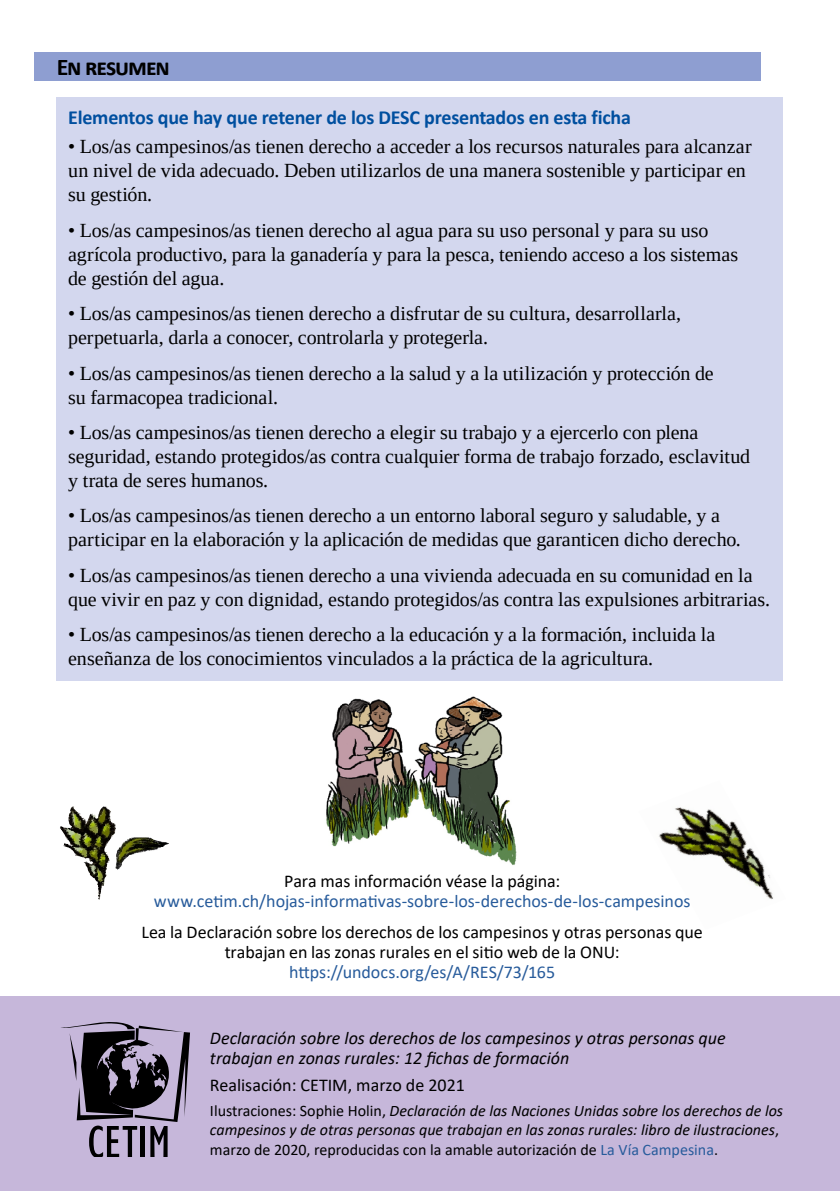
<style>
.page{position:relative;width:840px;height:1191px;background:#fff}
.page>*{position:absolute;margin:0;border:0;box-sizing:border-box;transform-origin:0 0}
.t1{font:700 24px "Calibri";letter-spacing:-.045em;color:#000}
.t2{font:20px/24px "Liberation Serif";letter-spacing:-.005em;color:#000}
.t3{font:700 20px "Calibri";letter-spacing:-.01em;color:#004f9f}
.t4{font:18px/20px "Calibri";color:#000;text-align:center}
.t5{font:18px "Calibri";letter-spacing:-.005em;color:#275b9b}
.t6{font:italic 18px/20px "Calibri";color:#000}
.t7{font:italic 16px/19.2px "Calibri";color:#000}
.s1{font-style:normal}
.s2{font-style:normal;color:#275b9b}
</style>
<div class="page">
<img style="left:326px;top:696px;width:191px;height:169px">
<div style="left:0;top:996px;width:839px;height:195px;background:#c6b7da"></div>
<div style="left:34px;top:53px;width:726px;height:28px;background:#8e9ed1"></div>
<svg style="left:61px;top:1022px;width:129px;height:135px"></svg>
<div style="left:57px;top:97px;width:725px;height:43px;background:#d3d7ee"></div>
<div style="left:57px;top:128px;width:725px;height:89px;background:#d3d7ee"></div>
<div style="left:57px;top:212px;width:725px;height:88px;background:#d3d7ee"></div>
<div style="left:57px;top:295px;width:725px;height:65px;background:#d3d7ee"></div>
<div style="left:57px;top:354px;width:725px;height:65px;background:#d3d7ee"></div>
<div style="left:57px;top:414px;width:725px;height:88px;background:#d3d7ee"></div>
<div style="left:57px;top:497px;width:725px;height:65px;background:#d3d7ee"></div>
<div style="left:57px;top:556px;width:725px;height:65px;background:#d3d7ee"></div>
<div style="left:57px;top:616px;width:725px;height:64px;background:#d3d7ee"></div>
<img style="left:659px;top:807px;width:114px;height:93px">
<img style="left:60px;top:806px;width:109px;height:94px">
<p class="t1" style="left:57px;top:50px;width:115px">En resumen</p>
<p class="t3" style="left:68px;top:103px;width:564px">Elementos que hay que retener de los DESC presentados en esta ficha</p>
<p class="t2" style="left:68px;top:135px;width:684px">• Los/as campesinos/as tienen derecho a acceder a los recursos naturales para alcanzar un nivel de vida adecuado. Deben utilizarlos de una manera sostenible y participar en su gestión.</p>
<p class="t2" style="left:68px;top:218px;width:671px">• Los/as campesinos/as tienen derecho al agua para su uso personal y para su uso agrícola productivo, para la ganadería y para la pesca, teniendo acceso a los sistemas de gestión del agua.</p>
<p class="t2" style="left:68px;top:301px;width:614px">• Los/as campesinos/as tienen derecho a disfrutar de su cultura, desarrollarla, perpetuarla, darla a conocer, controlarla y protegerla.</p>
<p class="t2" style="left:68px;top:361px;width:646px">• Los/as campesinos/as tienen derecho a la salud y a la utilización y protección de su farmacopea tradicional.</p>
<p class="t2" style="left:68px;top:420px;width:683px">• Los/as campesinos/as tienen derecho a elegir su trabajo y a ejercerlo con plena seguridad, estando protegidos/as contra cualquier forma de trabajo forzado, esclavitud y trata de seres humanos.</p>
<p class="t2" style="left:68px;top:503px;width:674px">• Los/as campesinos/as tienen derecho a un entorno laboral seguro y saludable, y a participar en la elaboración y la aplicación de medidas que garanticen dicho derecho.</p>
<p class="t2" style="left:68px;top:563px;width:703px">• Los/as campesinos/as tienen derecho a una vivienda adecuada en su comunidad en la que vivir en paz y con dignidad, estando protegidos/as contra las expulsiones arbitrarias.</p>
<p class="t2" style="left:68px;top:622px;width:648px">• Los/as campesinos/as tienen derecho a la educación y a la formación, incluida la enseñanza de los conocimientos vinculados a la práctica de la agricultura.</p>
<p class="t4" style="left:284px;top:870px;width:277px">Para mas información véase la página:</p>
<p class="t5" style="left:154px;top:888px;width:537px">www.cetim.ch/hojas-informativas-sobre-los-derechos-de-los-campesinos</p>
<p class="t4" style="left:141px;top:921px;width:562px">Lea la Declaración sobre los derechos de los campesinos y otras personas que trabajan en las zonas rurales en el sitio web de la ONU:</p>
<p class="t5" style="left:289px;top:959px;width:267px">https://undocs.org/es/A/RES/73/165</p>
<p class="t6" style="left:210px;top:1027px;width:517px">Declaración sobre los derechos de los campesinos y otras personas que trabajan en zonas rurales: 12 fichas de formación</p>
<p class="t4" style="left:210px;top:1074px;width:256px">Realisación: CETIM, marzo de 2021</p>
<p class="t7" style="left:210px;top:1100px;width:574px"><span class="s1">Ilustraciones: Sophie Holin,</span> Declaración de las Naciones Unidas sobre los derechos de los campesinos y de otras personas que trabajan en las zonas rurales: libro de ilustraciones<span class="s1">, marzo de 2020, reproducidas con la amable autorización de</span> <span class="s2">La Vía Campesina</span><span class="s1">.</span></p>
</div>
